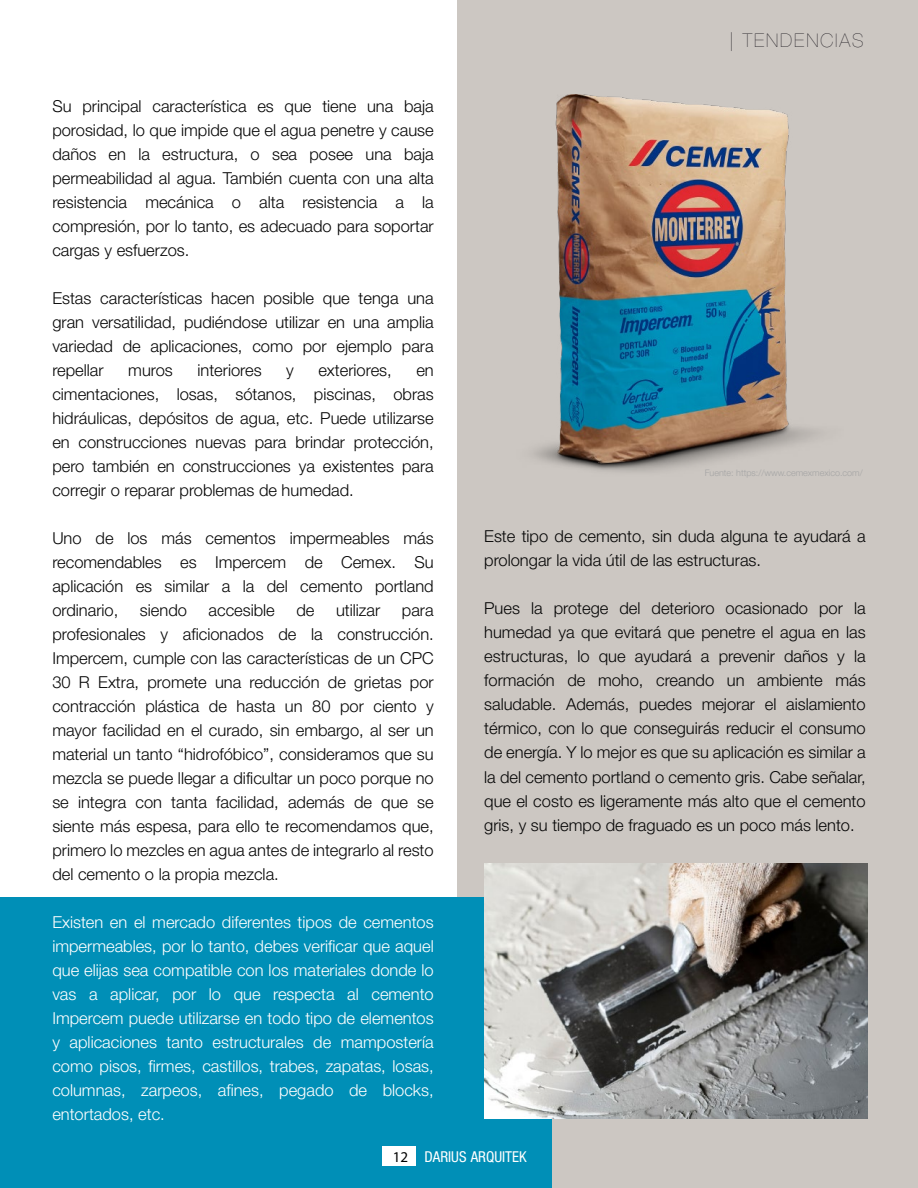
<style>
.page{position:relative;width:918px;height:1188px;background:#fff}
.page>*{position:absolute;margin:0;border:0;box-sizing:border-box;transform-origin:0 0}
.t1{font:18.9px "Helvetica Neue LT 25 Ult Lt";letter-spacing:.1em;color:#0e0b12}
.t2{font:16.5px/24px "Helvetica Neue LT 45 Lt";color:#060606;text-align:justify}
.t3{font:16.5px/24px "Helvetica Neue LT 45 Lt";color:#fff;text-align:justify}
.t4{font:15px "Helvetica Neue LT 57 Cn";color:#fff}
.t5{font:9px "Helvetica Neue LT 45 Lt";color:#a5a5a5}
.s1{font-family:"Myriad Pro";color:#000}
</style>
<div class="page">
<div style="left:457px;top:0;width:461px;height:1188px;background:#ccc7c2"></div>
<div style="left:0;top:897px;width:551px;height:291px;background:#008fb7"></div>
<div style="left:382px;top:1147px;width:34px;height:19px;background:#fff"></div>
<img style="left:533px;top:94px;width:285px;height:378px">
<img style="left:485px;top:864px;width:382px;height:255px">
<p class="t2" style="left:52px;top:94px;width:383px">Su principal característica es que tiene una baja porosidad, lo que impide que el agua penetre y cause daños en la estructura, o sea posee una baja permeabilidad al agua. También cuenta con una alta resistencia mecánica o alta resistencia a la compresión, por lo tanto, es adecuado para soportar cargas y esfuerzos.</p>
<p class="t2" style="left:52px;top:286px;width:383px">Estas características hacen posible que tenga una gran versatilidad, pudiéndose utilizar en una amplia variedad de aplicaciones, como por ejemplo para repellar</p>
<p class="t2" style="left:128px;top:358px;width:46px">muros</p>
<p class="t2" style="left:197px;top:358px;width:66px">interiores</p>
<p class="t2" style="left:286px;top:358px;width:9px">y</p>
<p class="t2" style="left:318px;top:358px;width:75px">exteriores,</p>
<p class="t2" style="left:52px;top:358px;width:383px;text-indent:364px">en cimentaciones, losas, sótanos, piscinas, obras hidráulicas, depósitos de agua, etc. Puede utilizarse en construcciones nuevas para brindar protección, pero también en construcciones ya existentes para corregir o reparar problemas de humedad.</p>
<p class="t2" style="left:52px;top:526px;width:383px">Uno de los más cementos impermeables más recomendables es Impercem de Cemex. Su aplicación es similar a la del cemento portland ordinario,</p>
<p class="t2" style="left:140px;top:598px;width:49px">siendo</p>
<p class="t2" style="left:209px;top:598px;width:68px">accesible</p>
<p class="t2" style="left:296px;top:598px;width:20px">de</p>
<p class="t2" style="left:336px;top:598px;width:46px">utilizar</p>
<p class="t2" style="left:52px;top:598px;width:383px;text-indent:350px">para profesionales y aficionados de la construcción.<br>Impercem, cumple con las características de un CPC 30 R Extra, promete una reducción de grietas por contracción plástica de hasta un 80 por ciento y mayor facilidad en el curado, sin embargo, al ser un material un tanto “hidrofóbico”, consideramos que su mezcla se puede llegar a dificultar un poco porque no se integra con tanta facilidad, además de que se siente más espesa, para ello te recomendamos que, primero lo mezcles en agua antes de integrarlo al resto del cemento o la propia mezcla.</p>
<p class="t3" style="left:52px;top:910px;width:383px">Existen en el mercado diferentes tipos de cementos impermeables, por lo tanto, debes verificar que aquel que elijas sea compatible con los materiales donde lo vas a aplicar, por lo que respecta al cemento Impercem puede utilizarse en todo tipo de elementos y aplicaciones tanto estructurales de mampostería como pisos, firmes, castillos, trabes, zapatas, losas, columnas, zarpeos, afines, pegado de blocks, entortados, etc.</p>
<p class="t1" style="left:730px;top:29px;width:136px">| TENDENCIAS</p>
<p class="t5" style="left:705px;top:467px;width:160px">Fuente: https://www.cemexmexico.com/</p>
<p class="t2" style="left:484px;top:524px;width:383px">Este tipo de cemento, sin duda alguna te ayudará a prolongar la vida útil de las estructuras.</p>
<p class="t2" style="left:484px;top:596px;width:383px">Pues la protege del deterioro ocasionado por la humedad ya que evitará que penetre el agua en las estructuras, lo que ayudará a prevenir daños y la formación de moho, creando un ambiente más saludable. Además, puedes mejorar el aislamiento térmico, con lo que conseguirás reducir el consumo de energía. Y lo mejor es que su aplicación es similar a la del cemento portland o cemento gris. Cabe señalar, que el costo es ligeramente más alto que el cemento gris, y su tiempo de fraguado es un poco más lento.</p>
<p class="t4" style="left:393px;top:1148px;width:135px"><span class="s1">12</span> DARIUS ARQUITEK</p>
</div>
